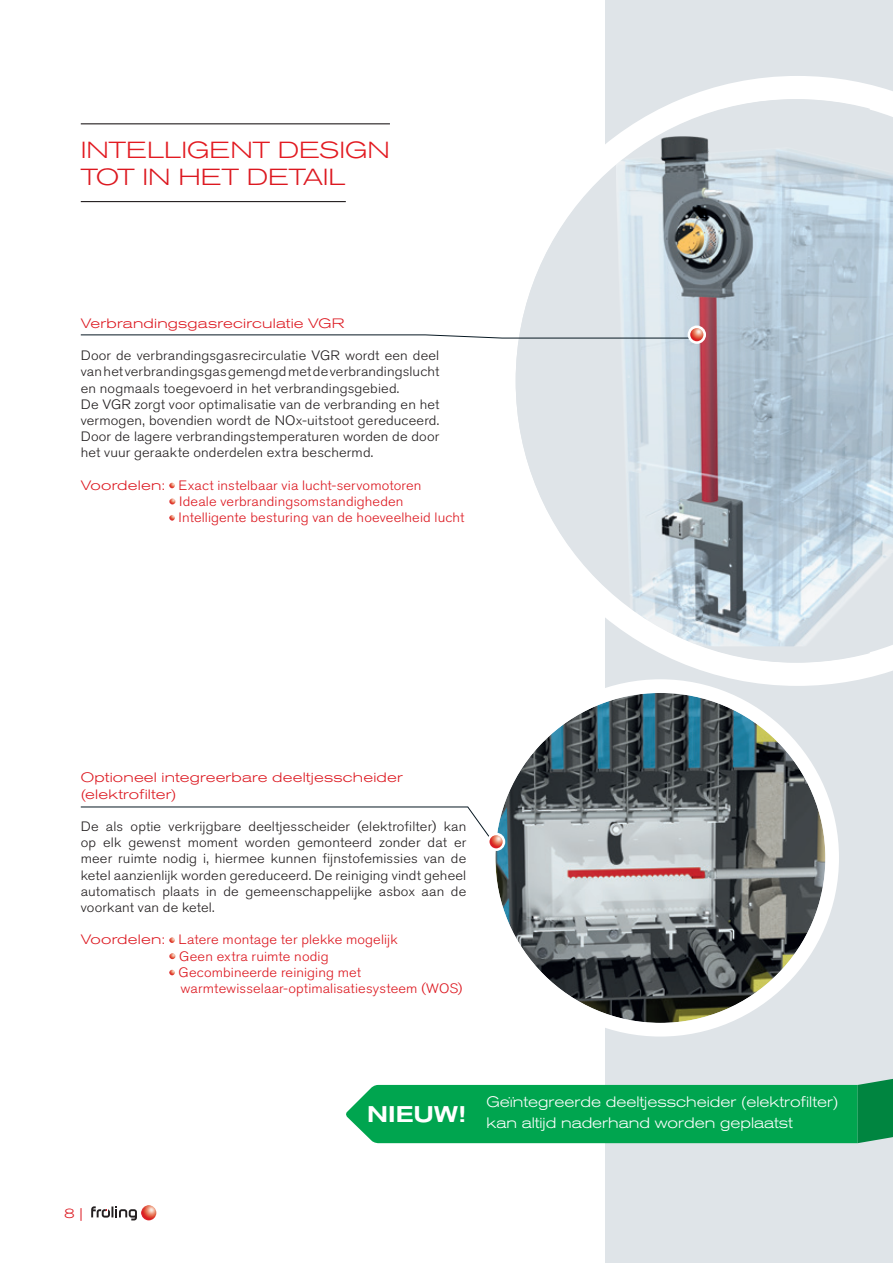
<style>
.page{position:relative;width:893px;height:1263px;background:#fff}
.page>*{position:absolute;margin:0;border:0;box-sizing:border-box;transform-origin:0 0}
.t1{font:300 expanded 23.1px/27.8px "Akzidenz Grotesk BQ";color:#e21a21;scale:1.08 1}
.t2{font:500 expanded 22.5px "Akzidenz Grotesk BQ";color:#fff}
.t3{font:300 expanded 15px "Akzidenz Grotesk BQ";color:#fff}
.t4{font:300 13.5px/16.2px "Akzidenz Grotesk BQ";letter-spacing:.01em;color:#231f20;text-align:justify;scale:1.08 1}
.t5{font:300 13.5px/16.2px "Akzidenz Grotesk BQ";letter-spacing:.01em;color:#dc1820;scale:1.08 1}
.t6{font:300 expanded 13.5px "Akzidenz Grotesk BQ";letter-spacing:.015em;color:#dc1820;scale:1.08 1}
.s1{color:#dc1820}
.s2{font-stretch:expanded}
</style>
<div class="page">
<svg style="left:91px;top:1206px;width:46px;height:14px"></svg>
<img style="left:141px;top:1205px;width:15px;height:15px;border-radius:8px">
<div style="left:605px;top:0;width:288px;height:1263px;background:#dfe4e8"></div>
<svg style="left:515px;top:76px;width:336px;height:622px"></svg>
<svg style="left:851px;top:81px;width:42px;height:600px"></svg>
<div style="left:489px;top:686px;width:343px;height:344px;background:#fff;border-radius:50%"></div>
<img style="left:495px;top:693px;width:330px;height:330px;border-radius:165px">
<div style="left:482px;top:679px;width:357px;height:357px;border:14px solid #fff;border-radius:50%"></div>
<svg style="left:169px;top:483px;width:6px;height:5px"></svg>
<svg style="left:169px;top:498px;width:6px;height:6px"></svg>
<svg style="left:169px;top:515px;width:6px;height:6px"></svg>
<svg style="left:169px;top:937px;width:6px;height:6px"></svg>
<svg style="left:169px;top:953px;width:6px;height:6px"></svg>
<svg style="left:169px;top:970px;width:6px;height:5px"></svg>
<svg style="left:80px;top:807px;width:415px;height:37px"></svg>
<hr style="left:81px;top:123px;width:309px;height:1px;background:#231f20">
<hr style="left:81px;top:201px;width:265px;height:1px;background:#231f20">
<svg style="left:346px;top:1078px;width:547px;height:66px;background:#21ae65"></svg>
<div style="left:487px;top:833px;width:18px;height:18px;background:#fff;border-radius:50%"></div>
<img style="left:489px;top:835px;width:14px;height:13px;border-radius:7px">
<img style="left:892px;top:0;width:1px;height:117px">
<svg style="left:516px;top:99px;width:377px;height:564px;fill:#dfe4e8"></svg>
<img style="left:616px;top:136px;width:277px;height:510px">
<svg style="left:688px;top:325px;width:18px;height:19px"></svg>
<svg style="left:80px;top:328px;width:623px;height:13px"></svg>
<p class="t1" style="left:81px;top:136px;width:288px">INTELLIGENT DESIGN<br><span class="s1">TOT IN HET DETAIL</span></p>
<p class="t6" style="left:81px;top:315px;width:246px">Verbrandingsgasrecirculatie VGR</p>
<p class="t4" style="left:81px;top:348px;width:333px">Door de verbrandingsgasrecirculatie VGR wordt een deel van het verbrandingsgas gemengd met de verbrandingslucht en nogmaals toegevoerd in het verbrandingsgebied.</p>
<p class="t4" style="left:81px;top:396px;width:333px">De VGR zorgt voor optimalisatie van de verbranding en het vermogen, bovendien wordt de NOx-uitstoot gereduceerd.<br>Door de lagere verbrandingstemperaturen worden de door het vuur geraakte onderdelen extra beschermd.</p>
<p class="t5" style="left:179px;top:477px;width:266px;text-indent:-98px"><span class="s2">Voordelen:</span> Exact instelbaar via lucht-servomotoren<br>Ideale verbrandingsomstandigheden<br>Intelligente besturing van de hoeveelheid lucht</p>
<p class="t6" style="left:81px;top:770px;width:300px">Optioneel integreerbare deeltjesscheider</p>
<p class="t6" style="left:81px;top:786px;width:90px">(elektrofilter)</p>
<p class="t4" style="left:81px;top:818px;width:358px">De als optie verkrijgbare deeltjesscheider (elektrofilter) kan op elk gewenst moment worden gemonteerd zonder dat er meer ruimte nodig i, hiermee kunnen fijnstofemissies van de ketel aanzienlijk worden gereduceerd. De reiniging vindt geheel automatisch plaats in de gemeenschappelijke asbox aan de voorkant van de ketel.</p>
<p class="t5" style="left:179px;top:932px;width:264px;text-indent:-98px"><span class="s2">Voordelen:</span> Latere montage ter plekke mogelijk<br>Geen extra ruimte nodig<br>Gecombineerde reiniging met warmtewisselaar-optimalisatiesysteem (WOS)</p>
<p class="t6" style="left:64px;top:1206px;width:19px">8 |</p>
<p class="t2" style="left:367px;top:1101px;width:100px">NIEUW!</p>
<p class="t3" style="left:486px;top:1093px;width:353px">Geïntegreerde deeltjesscheider (elektrofilter)</p>
<p class="t3" style="left:486px;top:1114px;width:308px">kan altijd naderhand worden geplaatst</p>
</div>
